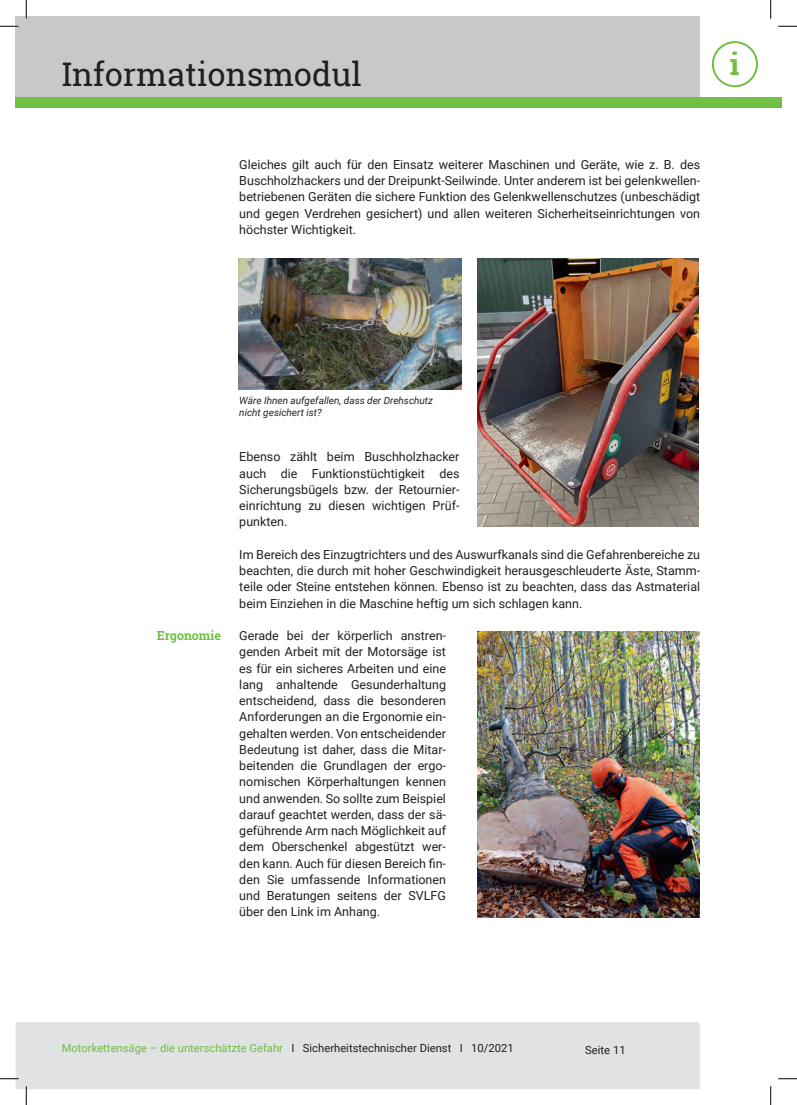
<style>
.page{position:relative;width:797px;height:1105px;background:#fff}
.page>*{position:absolute;margin:0;border:0;box-sizing:border-box;transform-origin:0 0}
.t1{font:32.5px "Roboto Slab";color:#231f20}
.t2{font:700 30px "Roboto Slab";color:#71bf44}
.t3{font:12.5px/16.2px "Roboto";color:#231f20;text-align:justify}
.t4{font:700 12.5px "Roboto Slab";color:#71bf44}
.t5{font:11.25px "Roboto";color:#71bf44}
.t6{font:11.25px "Roboto";color:#231f20}
.t7{font:italic 10px/12.5px "Roboto";color:#231f20}
.s1{color:#231f20}
</style>
<div class="page">
<div style="left:16px;top:16px;width:765px;height:86px;background:#c7c8ca"></div>
<div style="left:699px;top:16px;width:82px;height:86px;background:#fff"></div>
<div style="left:16px;top:97px;width:765px;height:11px;background:#71bf44"></div>
<div style="left:712px;top:41px;width:46px;height:46px;border:2px solid #71bf44;border-radius:50%"></div>
<div style="left:16px;top:1022px;width:683px;height:67px;background:#e1e2e4"></div>
<img style="left:239px;top:258px;width:222px;height:132px">
<img style="left:477px;top:258px;width:221px;height:269px">
<img style="left:477px;top:631px;width:222px;height:287px">
<svg style="left:0;top:25px;width:19px;height:2px"></svg>
<svg style="left:778px;top:25px;width:19px;height:2px"></svg>
<svg style="left:0;top:1078px;width:19px;height:1px"></svg>
<svg style="left:778px;top:1078px;width:19px;height:1px"></svg>
<svg style="left:25px;top:0;width:2px;height:19px"></svg>
<svg style="left:25px;top:1086px;width:2px;height:19px"></svg>
<svg style="left:770px;top:0;width:1px;height:19px"></svg>
<svg style="left:770px;top:1086px;width:1px;height:19px"></svg>
<h1 class="t1" style="left:62px;top:52px;width:301px">Informationsmodul</h1>
<h2 class="t2" style="left:729px;top:43px;width:11px">i</h2>
<p class="t3" style="left:239px;top:156px;width:462px">Gleiches gilt auch für den Einsatz weiterer Maschinen und Geräte, wie z. B. des Buschholzhackers und der Dreipunkt-Seilwinde. Unter anderem ist bei gelenkwellen&shy;betriebenen Geräten die sichere Funktion des Gelenkwellenschutzes (unbeschädigt und gegen Verdrehen gesichert) und allen weiteren Sicherheitseinrichtungen von höchster Wichtigkeit.</p>
<p class="t4" style="left:157px;top:627px;width:66px">Ergonomie</p>
<p class="t7" style="left:239px;top:393px;width:195px">Wäre Ihnen aufgefallen, dass der Drehschutz nicht gesichert ist?</p>
<p class="t3" style="left:239px;top:448px;width:222px">Ebenso zählt beim Buschholzhacker auch die Funktionstüchtigkeit des Sicherungsbügels bzw. der Retournier&shy;einrichtung zu diesen wichtigen Prüf&shy;punkten.</p>
<p class="t3" style="left:239px;top:546px;width:462px">Im Bereich des Einzugtrichters und des Auswurfkanals sind die Gefahrenbereiche zu beachten, die durch mit hoher Geschwindigkeit herausgeschleuderte Äste, Stamm&shy;teile oder Steine entstehen können. Ebenso ist zu beachten, dass das Astmaterial beim Einziehen in die Maschine heftig um sich schlagen kann.</p>
<p class="t3" style="left:239px;top:627px;width:208px">Gerade bei der körperlich anstren&shy;genden Arbeit mit der Motorsäge ist es für ein sicheres Arbeiten und eine lang anhaltende Gesunderhaltung entscheidend, dass die besonderen Anforderungen an die Ergonomie ein&shy;gehalten werden. Von entscheidender Bedeutung ist daher, dass die Mitar&shy;beitenden die Grundlagen der ergo&shy;nomischen Körperhaltungen kennen und anwenden. So sollte zum Beispiel darauf geachtet werden, dass der sä&shy;geführende Arm nach Möglichkeit auf dem Oberschenkel abgestützt wer&shy;den kann. Auch für diesen Bereich fin&shy;den Sie umfassende Informationen und Beratungen seitens der SVLFG über den Link im Anhang.</p>
<p class="t5" style="left:62px;top:1040px;width:453px">Motorkettensäge – die unterschätzte Gefahr <span class="s1">I Sicherheitstechnischer Dienst I 10/2021</span></p>
<p class="t6" style="left:585px;top:1042px;width:42px">Seite 11</p>
</div>
